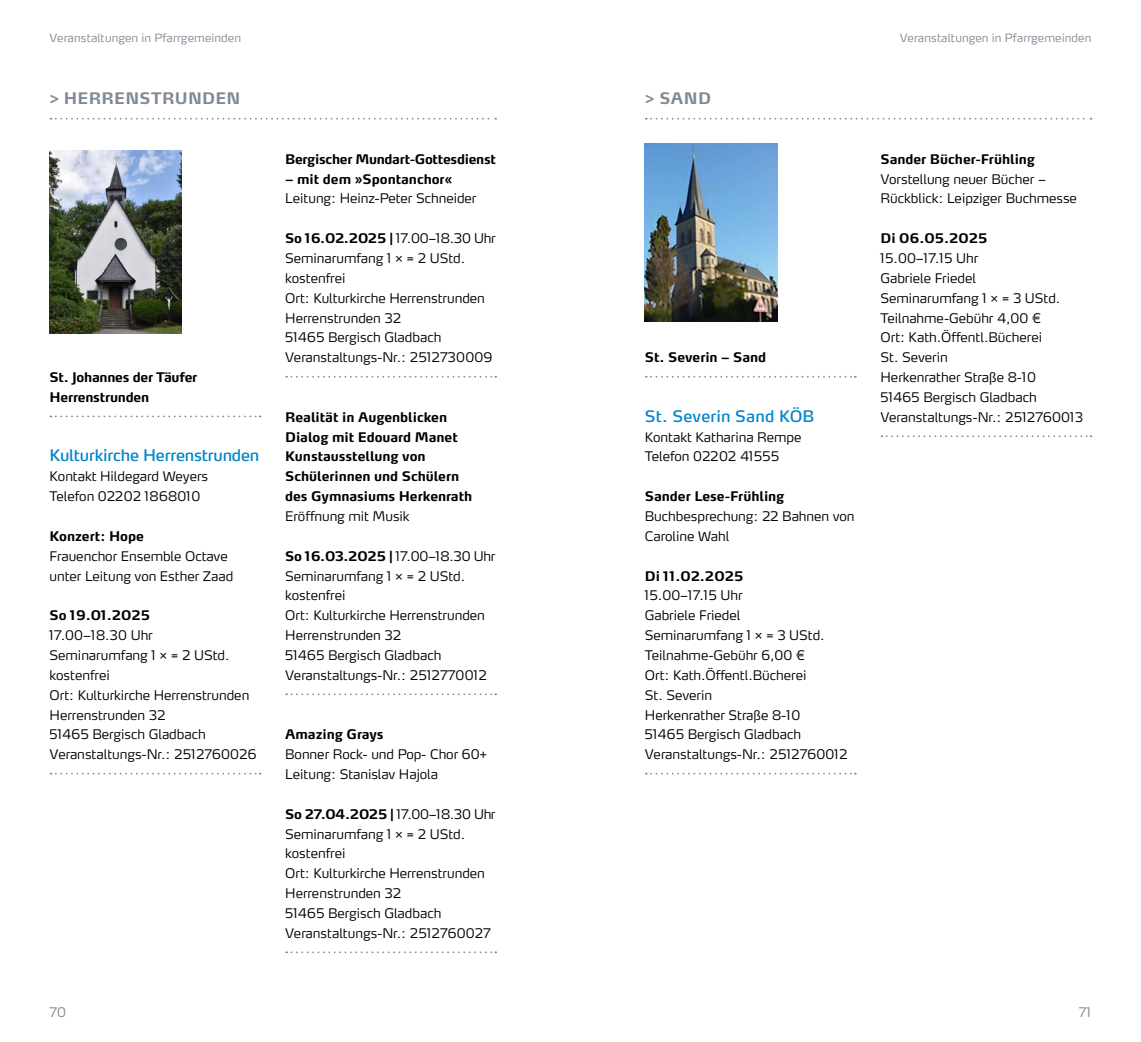
<style>
.page{position:relative;width:1141px;height:1042px;background:#fff}
.page>*{position:absolute;margin:0;border:0;box-sizing:border-box;transform-origin:0 0}
.t1{font:15.75px "Max OT";letter-spacing:-.01em;color:#0086ca}
.t2{font:700 15.75px "Max OT";letter-spacing:.015em;color:#808a94}
.t3{font:15.75px "Max OT";letter-spacing:.01em;color:#0086ca}
.t4{font:300 13.12px/19.8px "Max OT";letter-spacing:-.005em;color:#000}
.t5{font:700 13.12px/19.8px "Max OT";letter-spacing:-.005em;color:#000}
.t6{font:700 13.12px "Max OT";letter-spacing:-.025em;color:#000}
.t7{font:700 13.12px "Max OT";letter-spacing:.02em;color:#000}
.t8{font:700 13.12px "Max OT";letter-spacing:.025em;color:#000}
.t9{font:300 13.12px "Max OT";color:#808a94}
.t10{font:300 11.38px "Max OT";letter-spacing:.005em;color:#808a94}
.s1{font-weight:700}
</style>
<div class="page">
<svg style="left:646px;top:118px;width:445px;height:2px"></svg>
<svg style="left:50px;top:118px;width:446px;height:2px"></svg>
<svg style="left:50px;top:415px;width:211px;height:2px"></svg>
<svg style="left:50px;top:773px;width:211px;height:1px"></svg>
<img style="left:50px;top:150px;width:132px;height:183px">
<svg style="left:286px;top:376px;width:210px;height:2px"></svg>
<svg style="left:286px;top:693px;width:210px;height:2px"></svg>
<svg style="left:286px;top:951px;width:210px;height:2px"></svg>
<svg style="left:646px;top:376px;width:210px;height:2px"></svg>
<svg style="left:646px;top:773px;width:210px;height:1px"></svg>
<img style="left:645px;top:144px;width:132px;height:177px">
<svg style="left:881px;top:435px;width:210px;height:2px"></svg>
<p class="t10" style="left:50px;top:31px;width:193px">Veranstaltungen in Pfarrgemeinden</p>
<p class="t10" style="left:900px;top:31px;width:193px">Veranstaltungen in Pfarrgemeinden</p>
<p class="t2" style="left:50px;top:89px;width:192px">&gt; HERRENSTRUNDEN</p>
<p class="t2" style="left:645px;top:89px;width:68px">&gt; SAND</p>
<p class="t5" style="left:50px;top:367px;width:149px">St. Johannes der Täufer<br>Herrenstrunden</p>
<p class="t1" style="left:50px;top:446px;width:211px">Kulturkirche Herrenstrunden</p>
<p class="t4" style="left:50px;top:466px;width:160px">Kontakt Hildegard Weyers<br>Telefon 02202 1868010</p>
<p class="t5" style="left:50px;top:526px;width:96px">Konzert: Hope</p>
<p class="t4" style="left:50px;top:546px;width:185px">Frauenchor Ensemble Octave unter Leitung von Esther Zaad</p>
<p class="t7" style="left:50px;top:607px;width:102px">So 19.01.2025</p>
<p class="t4" style="left:50px;top:625px;width:209px">17.00–18.30 Uhr<br>Seminarumfang 1 × = 2 UStd. kostenfrei<br>Ort: Kulturkirche Herrenstrunden<br>Herrenstrunden 32<br>51465 Bergisch Gladbach<br>Veranstaltungs-Nr.: 2512760026</p>
<p class="t6" style="left:285px;top:151px;width:212px">Bergischer Mundart-Gottesdienst</p>
<p class="t5" style="left:285px;top:169px;width:169px">– mit dem »Spontanchor«</p>
<p class="t4" style="left:285px;top:189px;width:193px">Leitung: Heinz-Peter Schneider</p>
<p class="t4" style="left:285px;top:228px;width:212px"><span class="s1">So 16.02.2025 |</span> 17.00–18.30 Uhr<br>Seminarumfang 1 × = 2 UStd. kostenfrei<br>Ort: Kulturkirche Herrenstrunden<br>Herrenstrunden 32<br>51465 Bergisch Gladbach<br>Veranstaltungs-Nr.: 2512730009</p>
<p class="t5" style="left:285px;top:407px;width:189px">Realität in Augenblicken<br>Dialog mit Edouard Manet<br>Kunstausstellung von<br>Schülerinnen und Schülern des Gymnasiums Herkenrath</p>
<p class="t4" style="left:285px;top:506px;width:126px">Eröffnung mit Musik</p>
<p class="t4" style="left:285px;top:546px;width:212px"><span class="s1">So 16.03.2025 |</span> 17.00–18.30 Uhr<br>Seminarumfang 1 × = 2 UStd. kostenfrei<br>Ort: Kulturkirche Herrenstrunden<br>Herrenstrunden 32<br>51465 Bergisch Gladbach<br>Veranstaltungs-Nr.: 2512770012</p>
<p class="t5" style="left:285px;top:724px;width:100px">Amazing Grays</p>
<p class="t4" style="left:285px;top:744px;width:204px">Bonner Rock- und Pop- Chor 60+<br>Leitung: Stanislav Hajola</p>
<p class="t4" style="left:285px;top:804px;width:212px"><span class="s1">So 27.04.2025 |</span> 17.00–18.30 Uhr<br>Seminarumfang 1 × = 2 UStd. kostenfrei<br>Ort: Kulturkirche Herrenstrunden<br>Herrenstrunden 32<br>51465 Bergisch Gladbach<br>Veranstaltungs-Nr.: 2512760027</p>
<p class="t5" style="left:645px;top:347px;width:123px">St. Severin – Sand</p>
<p class="t3" style="left:645px;top:406px;width:171px">St. Severin Sand KÖB</p>
<p class="t4" style="left:645px;top:427px;width:158px">Kontakt Katharina Rempe<br>Telefon 02202 41555</p>
<p class="t5" style="left:645px;top:486px;width:141px">Sander Lese-Frühling</p>
<p class="t4" style="left:645px;top:506px;width:211px">Buchbesprechung: 22 Bahnen von<br>Caroline Wahl</p>
<p class="t5" style="left:645px;top:566px;width:100px">Di 11.02.2025</p>
<p class="t4" style="left:645px;top:586px;width:204px">15.00–17.15 Uhr<br>Gabriele Friedel<br>Seminarumfang 1 × = 3 UStd.<br>Teilnahme-Gebühr 6,00 €<br>Ort: Kath.Öffentl.Bücherei<br>St. Severin<br>Herkenrather Straße 8-10<br>51465 Bergisch Gladbach<br>Veranstaltungs-Nr.: 2512760012</p>
<p class="t5" style="left:881px;top:149px;width:156px">Sander Bücher-Frühling</p>
<p class="t4" style="left:881px;top:169px;width:198px">Vorstellung neuer Bücher –<br>Rückblick: Leipziger Buchmesse</p>
<p class="t8" style="left:881px;top:230px;width:108px">Di 06.05.2025</p>
<p class="t4" style="left:881px;top:248px;width:204px">15.00–17.15 Uhr<br>Gabriele Friedel<br>Seminarumfang 1 × = 3 UStd.<br>Teilnahme-Gebühr 4,00 €<br>Ort: Kath.Öffentl.Bücherei<br>St. Severin<br>Herkenrather Straße 8-10<br>51465 Bergisch Gladbach<br>Veranstaltungs-Nr.: 2512760013</p>
<p class="t9" style="left:50px;top:1004px;width:18px">70</p>
<p class="t9" style="left:1079px;top:1004px;width:14px">71</p>
</div>
